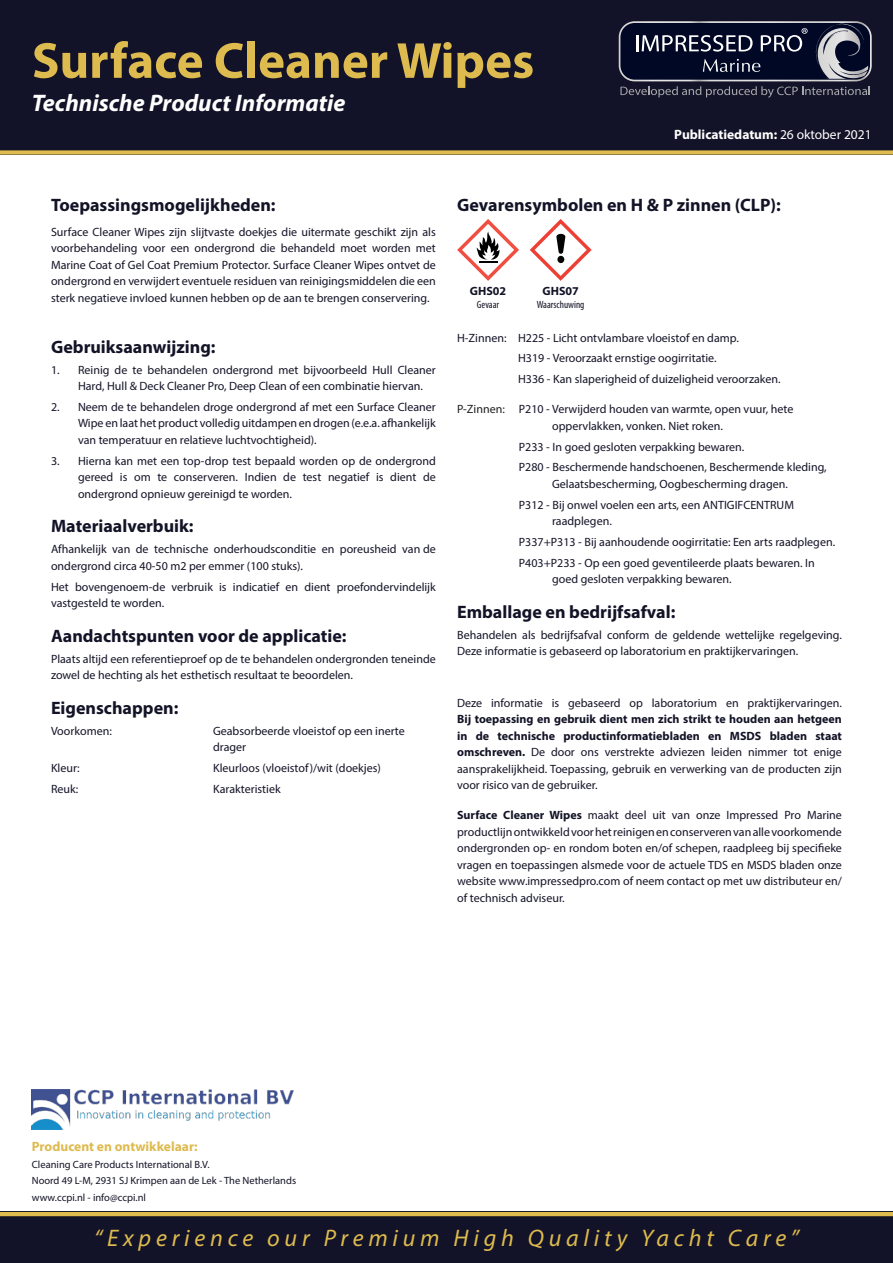
<style>
.page{position:relative;width:893px;height:1263px;background:#fff}
.page>*{position:absolute;margin:0;border:0;box-sizing:border-box;transform-origin:0 0}
.t1{font:700 51px "Myriad Pro";color:#debb4e}
.t2{font:italic 24px "Myriad Pro";letter-spacing:.2em;color:#debb4e}
.t3{font:italic 700 24px "Myriad Pro";color:#fff}
.t4{font:700 18px "Myriad Pro";color:#131327}
.t5{font:700 13.5px "Myriad Pro";color:#fff}
.t6{font:700 13.5px "Myriad Pro";color:#debb4e}
.t7{font:12px/16.5px "Myriad Pro";color:#131327}
.t8{font:700 12px "Myriad Pro";color:#131327}
.t9{font:12px "Myriad Pro";color:#231f20}
.t10{font:10.5px "Myriad Pro";color:#131327}
.t11{font:condensed 10.5px "Myriad Pro";color:#131327}
.s1{font-weight:400}
.s2{font-weight:700}
</style>
<div class="page">
<div style="left:0;top:1212px;width:893px;height:51px;background:#121228"></div>
<hr style="left:0;top:1212px;width:893px;height:4px;background:#debb4e">
<div style="left:0;top:0;width:893px;height:155px;background:#121228"></div>
<img style="left:32px;top:1089px;width:262px;height:41px">
<svg style="left:457px;top:219px;width:62px;height:62px"></svg>
<svg style="left:619px;top:21px;width:253px;height:77px"></svg>
<div style="left:0;top:150px;width:893px;height:5px;background:#debb4e"></div>
<svg style="left:530px;top:219px;width:62px;height:62px"></svg>
<p class="t1" style="left:32px;top:27px;width:504px">Surface Cleaner Wipes</p>
<p class="t3" style="left:32px;top:87px;width:315px">Technische Product Informatie</p>
<p class="t5" style="left:674px;top:126px;width:199px">Publicatiedatum: <span class="s1">26 oktober 2021</span></p>
<p class="t4" style="left:51px;top:193px;width:226px">Toepassingsmogelijkheden:</p>
<p class="t7" style="left:51px;top:223px;width:386px;text-align:justify">Surface Cleaner Wipes zijn slijtvaste doekjes die uitermate geschikt zijn als voorbehandeling voor een ondergrond die behandeld moet worden met Marine Coat of Gel Coat Premium Protector. Surface Cleaner Wipes ontvet de ondergrond en verwijdert eventuele residuen van reinigingsmiddelen die een sterk negatieve invloed kunnen hebben op de aan te brengen conservering.</p>
<p class="t4" style="left:51px;top:335px;width:166px">Gebruiksaanwijzing:</p>
<p class="t7" style="left:78px;top:361px;width:359px;text-indent:-27px">1. Reinig de te behandelen ondergrond met bijvoorbeeld Hull Cleaner<br>Hard, Hull &amp; Deck Cleaner Pro, Deep Clean of een combinatie hiervan.</p>
<p class="t7" style="left:78px;top:398px;width:359px;text-align:justify;text-indent:-27px">2. Neem de te behandelen droge ondergrond af met een Surface Cleaner Wipe en laat het product volledig uitdampen en drogen (e.e.a. afhankelijk van temperatuur en relatieve luchtvochtigheid).</p>
<p class="t7" style="left:78px;top:452px;width:359px;text-align:justify;text-indent:-27px">3. Hierna kan met een top-drop test bepaald worden op de ondergrond gereed is om te conserveren. Indien de test negatief is dient de ondergrond opnieuw gereinigd te worden.</p>
<p class="t4" style="left:51px;top:515px;width:144px">Materiaalverbuik:</p>
<p class="t7" style="left:51px;top:541px;width:386px">Afhankelijk van de technische onderhoudsconditie en poreusheid van de ondergrond circa 40-50 m2 per emmer (100 stuks).</p>
<p class="t7" style="left:51px;top:578px;width:386px">Het bovengenoem-de verbruik is indicatief en dient proefondervindelijk vastgesteld te worden.</p>
<p class="t4" style="left:51px;top:624px;width:297px">Aandachtspunten voor de applicatie:</p>
<p class="t7" style="left:51px;top:650px;width:386px">Plaats altijd een referentieproef op de te behandelen ondergronden teneinde zowel de hechting als het esthetisch resultaat te beoordelen.</p>
<p class="t4" style="left:51px;top:696px;width:129px">Eigenschappen:</p>
<p class="t7" style="left:51px;top:722px;width:62px">Voorkomen:</p>
<p class="t7" style="left:213px;top:722px;width:193px">Geabsorbeerde vloeistof op een inerte drager</p>
<p class="t7" style="left:51px;top:759px;width:30px">Kleur:</p>
<p class="t7" style="left:213px;top:759px;width:169px">Kleurloos (vloeistof)/wit (doekjes)</p>
<p class="t7" style="left:51px;top:780px;width:29px">Reuk:</p>
<p class="t7" style="left:213px;top:780px;width:69px">Karakteristiek</p>
<p class="t4" style="left:457px;top:193px;width:325px">Gevarensymbolen en H &amp; P zinnen (CLP):</p>
<p class="t8" style="left:470px;top:283px;width:38px">GHS02</p>
<p class="t11" style="left:477px;top:298px;width:24px">Gevaar</p>
<p class="t8" style="left:542px;top:283px;width:38px">GHS07</p>
<p class="t11" style="left:537px;top:298px;width:49px">Waarschuwing</p>
<p class="t7" style="left:457px;top:329px;width:51px">H-Zinnen:</p>
<p class="t7" style="left:518px;top:329px;width:222px">H225 - Licht ontvlambare vloeistof en damp.</p>
<p class="t7" style="left:518px;top:350px;width:200px">H319 - Veroorzaakt ernstige oogirritatie.</p>
<p class="t7" style="left:518px;top:371px;width:264px">H336 - Kan slaperigheid of duizeligheid veroorzaken.</p>
<p class="t9" style="left:457px;top:402px;width:49px">P-Zinnen:</p>
<p class="t7" style="left:552px;top:401px;width:243px;text-indent:-33px">P210 - Verwijderd houden van warmte, open vuur, hete oppervlakken, vonken. Niet roken.</p>
<p class="t7" style="left:519px;top:438px;width:227px">P233 - In goed gesloten verpakking bewaren.</p>
<p class="t7" style="left:519px;top:459px;width:309px;text-align:center">P280 - Beschermende handschoenen, Beschermende kleding,<br>Gelaatsbescherming, Oogbescherming dragen.</p>
<p class="t7" style="left:552px;top:496px;width:243px;text-indent:-33px">P312 - Bij onwel voelen een arts, een ANTIGIFCENTRUM raadplegen.</p>
<p class="t7" style="left:519px;top:533px;width:318px">P337+P313 - Bij aanhoudende oogirritatie: Een arts raadplegen.</p>
<p class="t7" style="left:552px;top:554px;width:264px;text-indent:-33px">P403+P233 - Op een goed geventileerde plaats bewaren. In goed gesloten verpakking bewaren.</p>
<p class="t4" style="left:457px;top:600px;width:220px">Emballage en bedrijfsafval:</p>
<p class="t7" style="left:457px;top:626px;width:386px">Behandelen als bedrijfsafval conform de geldende wettelijke regelgeving.<br>Deze informatie is gebaseerd op laboratorium en praktijkervaringen.</p>
<p class="t7" style="left:457px;top:694px;width:386px;text-align:justify">Deze informatie is gebaseerd op laboratorium en praktijkervaringen.<br><span class="s2">Bij toepassing en gebruik dient men zich strikt te houden aan hetgeen in de technische productinformatiebladen en MSDS bladen staat omschreven.</span> De door ons verstrekte adviezen leiden nimmer tot enige aansprakelijkheid. Toepassing, gebruik en verwerking van de producten zijn voor risico van de gebruiker.</p>
<p class="t7" style="left:457px;top:807px;width:386px;text-align:justify"><span class="s2">Surface Cleaner Wipes</span> maakt deel uit van onze Impressed Pro Marine productlijn ontwikkeld voor het reinigen en conserveren van alle voorkomende ondergronden op- en rondom boten en/of schepen, raadpleeg bij specifieke vragen en toepassingen alsmede voor de actuele TDS en MSDS bladen onze website www.impressedpro.com of neem contact op met uw distributeur en/ of technisch adviseur.</p>
<p class="t6" style="left:32px;top:1137px;width:167px">Producent en ontwikkelaar:</p>
<p class="t10" style="left:32px;top:1157px;width:179px">Cleaning Care Products International B.V.</p>
<p class="t10" style="left:32px;top:1174px;width:266px">Noord 49 L-M, 2931 SJ Krimpen aan de Lek - The Netherlands</p>
<p class="t10" style="left:32px;top:1191px;width:116px">www.ccpi.nl - info@ccpi.nl</p>
<p class="t2" style="left:94px;top:1223px;width:706px">“Experience our Premium High Quality Yacht Care”</p>
</div>
